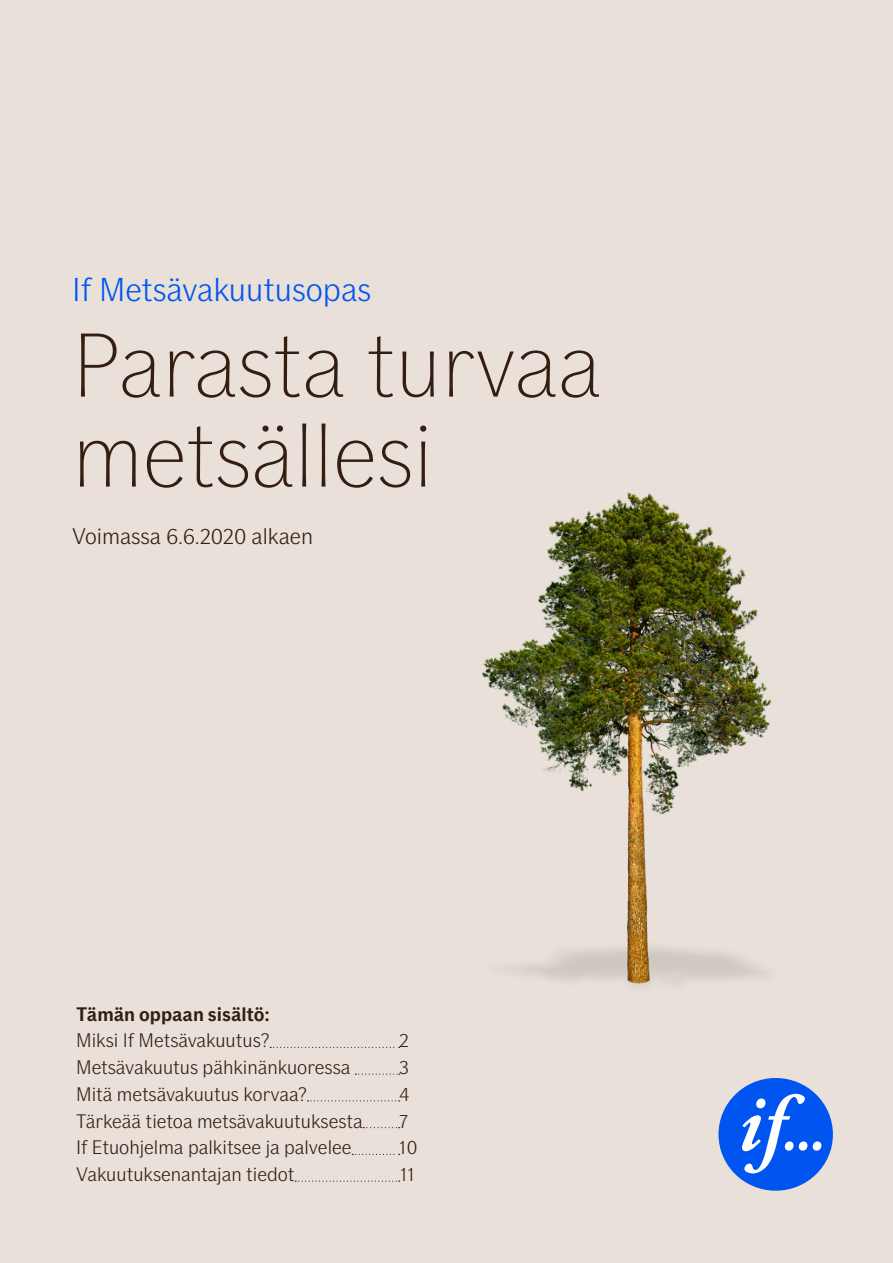
<style>
.page{position:relative;width:893px;height:1263px;background:#e8e0d9}
.page>*{position:absolute;margin:0;border:0;box-sizing:border-box;transform-origin:0 0}
.t1{font:100 90px/90px "If Sans";color:#331e11}
.t2{font:300 33px "If Sans";color:#0054f0}
.t3{font:300 22.5px "If Sans";color:#331e11}
.t4{font:300 19.5px "If Sans";color:#331e11}
.t5{font:700 19.5px "If Sans";color:#331e11}
</style>
<div class="page">
<svg style="left:270px;top:1047px;width:130px;height:1px"></svg>
<svg style="left:355px;top:1073px;width:45px;height:2px"></svg>
<svg style="left:307px;top:1100px;width:93px;height:1px"></svg>
<svg style="left:363px;top:1127px;width:37px;height:1px"></svg>
<svg style="left:352px;top:1154px;width:48px;height:1px"></svg>
<svg style="left:295px;top:1180px;width:105px;height:2px"></svg>
<div style="left:718px;top:1078px;width:115px;height:113px;background:#0054f0;border-radius:50%"></div>
<div style="left:799px;top:1141px;width:9px;height:9px;background:#fff;border-radius:50%"></div>
<div style="left:813px;top:1141px;width:8px;height:9px;background:#fff;border-radius:50%"></div>
<svg style="left:742px;top:1094px;width:63px;height:79px"></svg>
<img style="left:482px;top:492px;width:290px;height:494px">
<h2 class="t2" style="left:72px;top:271px;width:300px">If Metsävakuutusopas</h2>
<h1 class="t1" style="left:72px;top:321px;width:530px">Parasta turvaa metsällesi</h1>
<p class="t3" style="left:72px;top:523px;width:242px">Voimassa 6.6.2020 alkaen</p>
<p class="t5" style="left:76px;top:1002px;width:195px">Tämän oppaan sisältö:</p>
<p class="t4" style="left:76px;top:1029px;width:195px">Miksi If Metsävakuutus?</p>
<p class="t4" style="left:399px;top:1029px;width:11px">2</p>
<p class="t4" style="left:76px;top:1056px;width:276px">Metsävakuutus pähkinänkuoressa</p>
<p class="t4" style="left:399px;top:1056px;width:11px">3</p>
<p class="t4" style="left:76px;top:1083px;width:232px">Mitä metsävakuutus korvaa?</p>
<p class="t4" style="left:399px;top:1083px;width:12px">4</p>
<p class="t4" style="left:76px;top:1110px;width:288px">Tärkeää tietoa metsävakuutuksesta</p>
<p class="t4" style="left:399px;top:1110px;width:11px">7</p>
<p class="t4" style="left:76px;top:1136px;width:277px">If Etuohjelma palkitsee ja palvelee</p>
<p class="t4" style="left:399px;top:1136px;width:20px">10</p>
<p class="t4" style="left:76px;top:1163px;width:220px">Vakuutuksenantajan tiedot</p>
<p class="t4" style="left:400px;top:1163px;width:16px">11</p>
</div>
